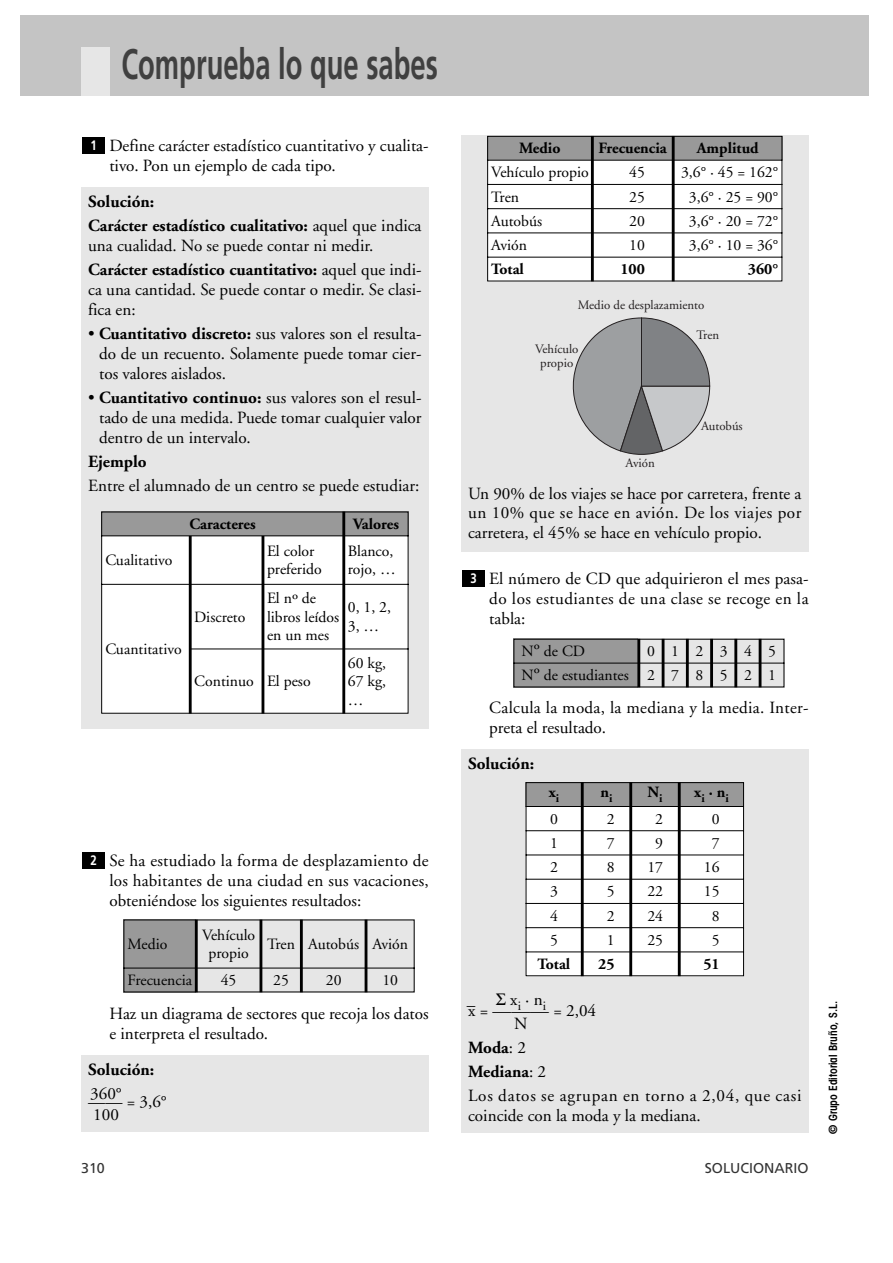
<style>
.page{position:relative;width:893px;height:1263px;background:#fff}
.page>*{position:absolute;margin:0;border:0;box-sizing:border-box;transform-origin:0 0}
.t1{font:700 42.75px "Frutiger";color:#404040;scale:.64 1}
.t2{font:17.1px/20px "Adobe Garamond";color:#000}
.t3{font:700 17.1px/24px "Adobe Garamond";color:#000}
.t4{font:17.1px/24px "Adobe Garamond";letter-spacing:.04em;color:#000}
.t5{font:15.6px/24.3px "Adobe Garamond";color:#000}
.t6{font:700 15.6px/26.2px "Adobe Garamond";color:#000;text-align:center}
.t7{font:14.25px "Frutiger";color:#333}
.t8{font:700 13.65px "Frutiger";color:#fff;scale:.83 1}
.t9{font:12.9px/14.2px "Adobe Garamond";color:#231f20;text-align:center}
.t10{font:600 condensed 11.4px "Avant Garde";color:#000}
.s1{font-weight:400}
.s2{font-weight:700}
.s3{font-family:"Anaya Math 1"}
</style>
<div class="page">
<div style="left:461px;top:749px;width:347px;height:384px;background:#e6e6e6"></div>
<div style="left:462px;top:571px;width:22px;height:16px;background:#000"></div>
<div style="left:461px;top:136px;width:347px;height:416px;background:#e6e6e6"></div>
<div style="left:81px;top:1055px;width:347px;height:77px;background:#e6e6e6"></div>
<div style="left:82px;top:852px;width:23px;height:17px;background:#000"></div>
<div style="left:81px;top:188px;width:347px;height:541px;background:#e6e6e6"></div>
<div style="left:82px;top:137px;width:23px;height:17px;background:#000"></div>
<div style="left:20px;top:15px;width:849px;height:81px;background:#c4c4c4"></div>
<div style="left:81px;top:47px;width:28px;height:49px;background:#e6e6e6"></div>
<svg style="left:572px;top:317px;width:138px;height:138px"></svg>
<svg style="left:123px;top:919px;width:292px;height:74px;background:#c7c7c7"></svg>
<hr style="left:195px;top:920px;width:3px;height:72px;background:#000">
<hr style="left:259px;top:920px;width:3px;height:72px;background:#000">
<hr style="left:300px;top:920px;width:3px;height:72px;background:#000">
<hr style="left:364px;top:920px;width:3px;height:72px;background:#000">
<svg style="left:101px;top:511px;width:308px;height:203px;background:#eaeaea"></svg>
<hr style="left:342px;top:512px;width:3px;height:202px;background:#000">
<hr style="left:261px;top:536px;width:3px;height:178px;background:#000">
<hr style="left:189px;top:536px;width:3px;height:178px;background:#000">
<svg style="left:487px;top:136px;width:296px;height:146px;background:#e0e0e0"></svg>
<hr style="left:591px;top:136px;width:2px;height:145px;background:#000">
<hr style="left:671px;top:136px;width:3px;height:145px;background:#000">
<svg style="left:525px;top:782px;width:219px;height:195px;background:#e3e3e3"></svg>
<hr style="left:581px;top:782px;width:2px;height:194px;background:#000">
<hr style="left:629px;top:782px;width:3px;height:194px;background:#000">
<hr style="left:677px;top:782px;width:3px;height:194px;background:#000">
<svg style="left:513px;top:639px;width:272px;height:49px;background:#a8a8a8"></svg>
<h1 class="t1" style="left:121px;top:47px;width:495px">Comprueba lo que sabes</h1>
<p class="t8" style="left:90px;top:139px;width:9px">1</p>
<p class="t2" style="left:109px;top:137px;width:321px">Define carácter estadístico cuantitativo y cualita&shy;tivo. Pon un ejemplo de cada tipo.</p>
<p class="t3" style="left:88px;top:191px;width:335px">Solución:<br>Carácter estadístico cualitativo: <span class="s1">aquel que indica</span></p>
<p class="t2" style="left:88px;top:235px;width:335px;line-height:24px">una cualidad. No se puede contar ni medir.<br><span class="s2">Carácter estadístico cuantitativo:</span> aquel que indi-</p>
<p class="t2" style="left:88px;top:281px;width:335px">ca una cantidad. Se puede contar o medir. Se clasi&shy;fica en:</p>
<p class="t2" style="left:99px;top:325px;width:324px;text-align:justify;text-indent:-11px">• <span class="s2">Cuantitativo discreto:</span> sus valores son el resulta&shy;do de un recuento. Solamente puede tomar cier&shy;tos valores aislados.</p>
<p class="t2" style="left:99px;top:389px;width:324px;text-align:justify;text-indent:-11px">• <span class="s2">Cuantitativo continuo:</span> sus valores son el resul&shy;tado de una medida. Puede tomar cualquier valor dentro de un intervalo.</p>
<p class="t3" style="left:88px;top:451px;width:60px">Ejemplo</p>
<p class="t2" style="left:88px;top:477px;width:332px">Entre el alumnado de un centro se puede estudiar:</p>
<p class="t6" style="left:189px;top:512px;width:68px">Caracteres</p>
<p class="t6" style="left:353px;top:512px;width:47px">Valores</p>
<p class="t5" style="left:105px;top:549px;width:69px">Cualitativo</p>
<p class="t5" style="left:267px;top:543px;width:56px;line-height:18.5px">El color preferido</p>
<p class="t5" style="left:348px;top:543px;width:49px;line-height:18.5px">Blanco, rojo, …</p>
<p class="t5" style="left:105px;top:638px;width:78px">Cuantitativo</p>
<p class="t5" style="left:267px;top:590px;width:74px;line-height:18.5px">El nº de libros leídos en un mes</p>
<p class="t5" style="left:348px;top:600px;width:45px;line-height:18.5px">0, 1, 2,<br>3, …</p>
<p class="t5" style="left:194px;top:671px;width:118px">Continuo El peso</p>
<p class="t5" style="left:194px;top:606px;width:53px">Discreto</p>
<p class="t5" style="left:348px;top:655px;width:40px;line-height:18.5px;text-align:justify">60 kg, 67 kg, …</p>
<p class="t8" style="left:90px;top:854px;width:9px">2</p>
<p class="t2" style="left:109px;top:852px;width:321px;text-align:justify">Se ha estudiado la forma de desplazamiento de los habitantes de una ciudad en sus vacaciones, obteniéndose los siguientes resultados:</p>
<p class="t5" style="left:128px;top:933px;width:41px">Medio</p>
<p class="t5" style="left:202px;top:927px;width:55px;line-height:18.5px;text-align:center">Vehículo propio</p>
<p class="t5" style="left:128px;top:969px;width:66px">Frecuencia</p>
<p class="t5" style="left:221px;top:969px;width:17px">45</p>
<p class="t5" style="left:267px;top:933px;width:29px">Tren</p>
<p class="t5" style="left:273px;top:969px;width:17px">25</p>
<p class="t5" style="left:308px;top:933px;width:52px">Autobús</p>
<p class="t5" style="left:326px;top:969px;width:17px">20</p>
<p class="t5" style="left:372px;top:933px;width:37px">Avión</p>
<p class="t5" style="left:382px;top:969px;width:17px">10</p>
<p class="t2" style="left:109px;top:1005px;width:321px">Haz un diagrama de sectores que recoja los datos e interpreta el resultado.</p>
<p class="t3" style="left:88px;top:1059px;width:68px">Solución:</p>
<p class="t2" style="left:90px;top:1085px;width:33px">360°</p>
<p class="t2" style="left:88px;top:1097px;width:80px;line-height:12.8px">—— = 3,6°<br>100</p>
<p class="t6" style="left:519px;top:136px;width:43px">Medio</p>
<p class="t6" style="left:598px;top:136px;width:70px">Frecuencia</p>
<p class="t5" style="left:491px;top:162px;width:99px">Vehículo propio</p>
<p class="t5" style="left:629px;top:162px;width:17px">45</p>
<p class="t6" style="left:696px;top:136px;width:63px">Amplitud</p>
<p class="t5" style="left:681px;top:162px;width:99px">3,6° · 45 = 162°</p>
<p class="t5" style="left:491px;top:186px;width:29px">Tren</p>
<p class="t5" style="left:629px;top:186px;width:17px">25</p>
<p class="t5" style="left:689px;top:186px;width:91px">3,6° · 25 = 90°</p>
<p class="t5" style="left:491px;top:210px;width:52px">Autobús</p>
<p class="t5" style="left:629px;top:210px;width:17px">20</p>
<p class="t5" style="left:689px;top:210px;width:91px">3,6° · 20 = 72°</p>
<p class="t5" style="left:491px;top:234px;width:37px">Avión</p>
<p class="t5" style="left:629px;top:234px;width:17px">10</p>
<p class="t5" style="left:689px;top:234px;width:91px">3,6° · 10 = 36°</p>
<p class="t6" style="left:491px;top:258px;width:34px">Total</p>
<p class="t6" style="left:620px;top:258px;width:26px">100</p>
<p class="t6" style="left:748px;top:258px;width:32px">360°</p>
<p class="t9" style="left:577px;top:299px;width:128px">Medio de desplazamiento</p>
<p class="t9" style="left:696px;top:329px;width:24px">Tren</p>
<p class="t9" style="left:535px;top:343px;width:45px">Vehículo propio</p>
<p class="t9" style="left:625px;top:457px;width:31px">Avión</p>
<p class="t9" style="left:701px;top:420px;width:43px">Autobús</p>
<p class="t2" style="left:468px;top:485px;width:335px;text-align:justify">Un 90% de los viajes se hace por carretera, frente a un 10% que se hace en avión. De los viajes por carretera, el 45% se hace en vehículo propio.</p>
<p class="t8" style="left:470px;top:572px;width:9px">3</p>
<p class="t2" style="left:489px;top:570px;width:321px;text-align:justify">El número de CD que adquirieron el mes pasa&shy;do los estudiantes de una clase se recoge en la tabla:</p>
<p class="t5" style="left:521px;top:640px;width:65px">Nº de CD</p>
<p class="t5" style="left:521px;top:640px;width:135px;text-align:right">0<br>Nº de estudiantes 2</p>
<p class="t5" style="left:671px;top:640px;width:9px">1<br>7</p>
<p class="t5" style="left:695px;top:640px;width:9px">2<br>8</p>
<p class="t5" style="left:719px;top:640px;width:9px">3<br>5</p>
<p class="t5" style="left:744px;top:640px;width:9px">4<br>2</p>
<p class="t5" style="left:768px;top:640px;width:9px">5<br>1</p>
<p class="t2" style="left:489px;top:699px;width:321px">Calcula la moda, la mediana y la media. Inter&shy;preta el resultado.</p>
<p class="t3" style="left:468px;top:753px;width:68px">Solución:</p>
<p class="t6" style="left:548px;top:781px;width:12px">x<sub>i</sub></p>
<p class="t6" style="left:600px;top:781px;width:13px">n<sub>i</sub></p>
<p class="t5" style="left:550px;top:808px;width:9px">0</p>
<p class="t5" style="left:606px;top:808px;width:9px">2</p>
<p class="t5" style="left:550px;top:832px;width:9px">1</p>
<p class="t5" style="left:606px;top:832px;width:9px">7</p>
<p class="t5" style="left:550px;top:856px;width:9px">2</p>
<p class="t5" style="left:606px;top:856px;width:9px">8</p>
<p class="t5" style="left:550px;top:881px;width:9px">3</p>
<p class="t5" style="left:606px;top:881px;width:9px">5</p>
<p class="t6" style="left:647px;top:781px;width:17px">N<sub>i<br></sub><span class="s1">2</span></p>
<p class="t5" style="left:647px;top:832px;width:17px;text-align:center">9<br>17<br>22</p>
<p class="t6" style="left:694px;top:781px;width:36px">x<sub>i</sub> · n<sub>i<br></sub><span class="s1">0</span></p>
<p class="t5" style="left:704px;top:832px;width:17px;text-align:center">7<br>16<br>15</p>
<p class="t5" style="left:550px;top:905px;width:9px">4</p>
<p class="t5" style="left:606px;top:905px;width:9px">2</p>
<p class="t5" style="left:647px;top:905px;width:17px">24</p>
<p class="t5" style="left:711px;top:905px;width:9px">8</p>
<p class="t5" style="left:550px;top:929px;width:9px">5</p>
<p class="t5" style="left:606px;top:929px;width:9px">1</p>
<p class="t5" style="left:647px;top:929px;width:17px">25</p>
<p class="t5" style="left:711px;top:929px;width:9px">5</p>
<p class="t6" style="left:703px;top:952px;width:18px">51</p>
<p class="t6" style="left:537px;top:952px;width:34px">Total</p>
<p class="t6" style="left:598px;top:952px;width:18px">25</p>
<p class="t2" style="left:496px;top:991px;width:52px"><span class="s3">S</span> x<sub>i</sub> · n<sub>i</sub></p>
<p class="t2" style="left:514px;top:1006px;width:83px;line-height:12.9px;text-indent:-47px">x– = ——— = 2,04<br>N</p>
<p class="t4" style="left:468px;top:1037px;width:335px"><span class="s2">Moda</span>: 2<br><span class="s2">Mediana</span>: 2<br>Los datos se agrupan en torno a 2,04, que casi</p>
<p class="t2" style="left:468px;top:1107px;width:234px">coincide con la moda y la mediana.</p>
<p class="t7" style="left:81px;top:1163px;width:25px">310</p>
<p class="t7" style="left:704px;top:1163px;width:105px">SOLUCIONARIO</p>
<p class="t10" style="left:828px;top:1134px;width:134px;rotate:-90deg">© Grupo Editorial Bruño, S.L.</p>
</div>
